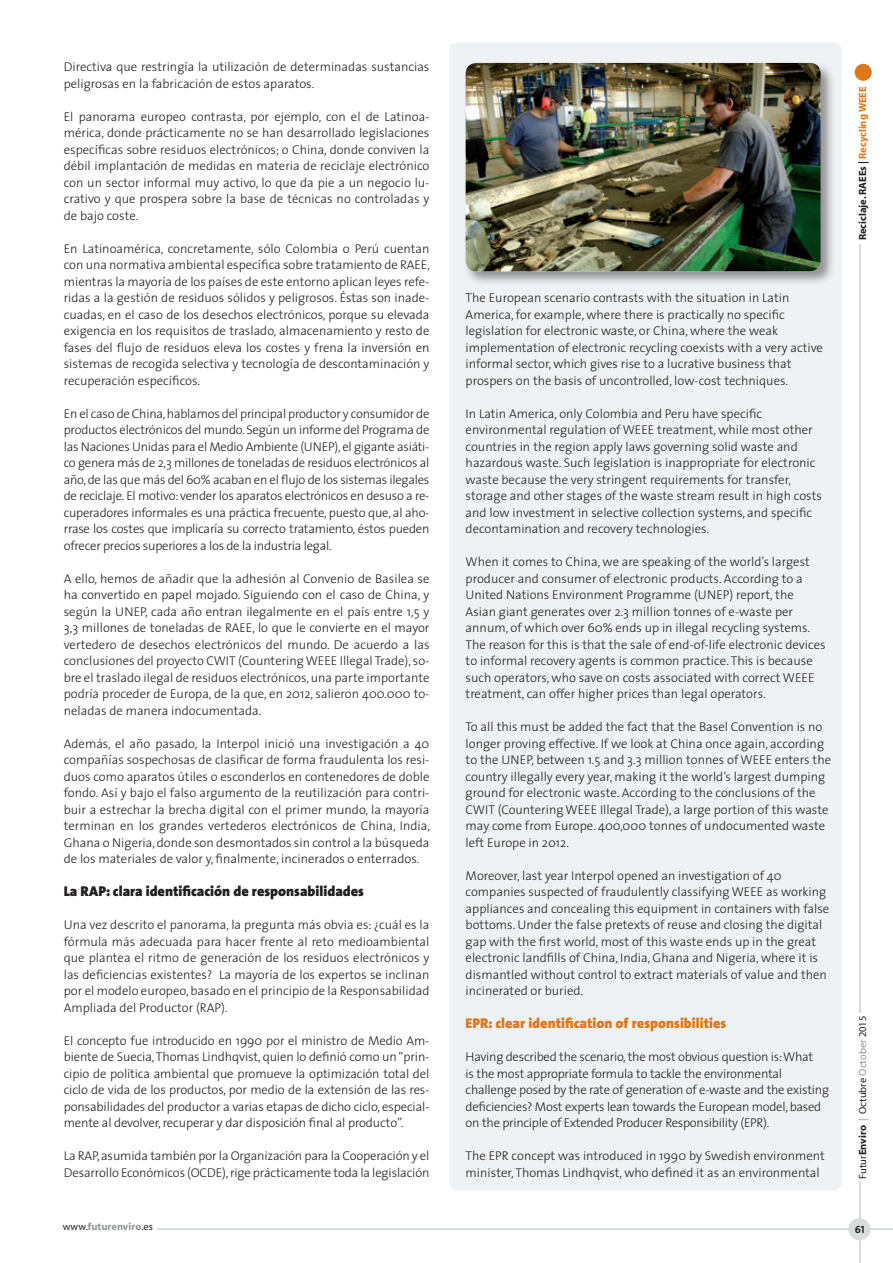
<style>
.page{position:relative;width:893px;height:1263px;background:#fff}
.page>*{position:absolute;margin:0;border:0;box-sizing:border-box;transform-origin:0 0}
.Ladillo_Texto_-_espñ{font:900 14.25px "The Sans";color:#231f20}
.Ladillo_Texto{font:900 14.25px "The Sans";color:#de791b}
.Texto{font:300 12.75px/16.5px "The Sans";color:#231f20;text-align:justify}
.Texto_ingles{font:300 12.75px/16.5px "The Sans";color:#231f20}
.Texto_ingles-2{font:300 12.75px/16.5px "The Sans";letter-spacing:-.02em;color:#231f20}
.t1{font:10.5px "Myriad";color:#231f20}
.t2{font:700 10.5px "Myriad";color:#231f20}
.t3{font:700 10.5px "Myriad";color:#939598}
.t4{font:10.5px "The Sans Bold Caps";color:#231f20}
.s1{color:#de791b}
.s2{font-weight:700}
.s3{color:#8b9b92}
.s4{font-weight:400;color:#231f20}
</style>
<div class="page">
<div style="left:449px;top:43px;width:393px;height:1148px;background:#eff2f4;border-radius:9px"></div>
<div style="left:463px;top:61px;width:372px;height:225px;background:#231f20;opacity:.45"></div>
<img style="left:466px;top:63px;width:355px;height:208px">
<div style="left:855px;top:64px;width:17px;height:17px;background:#de791b;border-radius:50%"></div>
<hr style="left:859px;top:244px;width:1px;height:768px;background:#d7ddda">
<hr style="left:157px;top:1228px;width:736px;height:2px;background:#d7ddda">
<hr style="left:859px;top:1181px;width:1px;height:82px;background:#d7ddda">
<div style="left:848px;top:1218px;width:22px;height:22px;background:#d7ddda;border-radius:50%"></div>
<p class="Texto" style="left:64px;top:58px;width:367px">Directiva que restringía la utilización de determinadas sustancias peligrosas en la fabricación de estos aparatos.</p>
<p class="Texto" style="left:64px;top:108px;width:367px">El panorama europeo contrasta, por ejemplo, con el de Latinoa&shy;mérica, donde prácticamente no se han desarrollado legislaciones específicas sobre residuos electrónicos; o China, donde conviven la débil implantación de medidas en materia de reciclaje electrónico con un sector informal muy activo, lo que da pie a un negocio lu&shy;crativo y que prospera sobre la base de técnicas no controladas y de bajo coste.</p>
<p class="Texto" style="left:64px;top:240px;width:368px">En Latinoamérica, concretamente, sólo Colombia o Perú cuentan con una normativa ambiental específica sobre tratamiento de RAEE, mientras la mayoría de los países de este entorno aplican leyes refe&shy;ridas a la gestión de residuos sólidos y peligrosos. Éstas son inade&shy;cuadas, en el caso de los desechos electrónicos, porque su elevada exigencia en los requisitos de traslado, almacenamiento y resto de fases del flujo de residuos eleva los costes y frena la inversión en sistemas de recogida selectiva y tecnología de descontaminación y recuperación específicos.</p>
<p class="Texto" style="left:64px;top:405px;width:367px">En el caso de China, hablamos del principal productor y consumidor de productos electrónicos del mundo. Según un informe del Programa de las Naciones Unidas para el Medio Ambiente (UNEP), el gigante asiáti&shy;co genera más de 2,3 millones de toneladas de residuos electrónicos al año, de las que más del 60% acaban en el flujo de los sistemas ilegales de reciclaje. El motivo: vender los aparatos electrónicos en desuso a re&shy;cuperadores informales es una práctica frecuente, puesto que, al aho&shy;rrase los costes que implicaría su correcto tratamiento, éstos pueden ofrecer precios superiores a los de la industria legal.</p>
<p class="Texto" style="left:64px;top:570px;width:367px">A ello, hemos de añadir que la adhesión al Convenio de Basilea se ha convertido en papel mojado. Siguiendo con el caso de China, y según la UNEP, cada año entran ilegalmente en el país entre 1,5 y 3,3 millones de toneladas de RAEE, lo que le convierte en el mayor vertedero de desechos electrónicos del mundo. De acuerdo a las conclusiones del proyecto CWIT (Countering WEEE Illegal Trade), so&shy;bre el traslado ilegal de residuos electrónicos, una parte importante podría proceder de Europa, de la que, en 2012, salieron 400.000 to&shy;neladas de manera indocumentada.</p>
<p class="Texto" style="left:64px;top:735px;width:368px">Además, el año pasado, la Interpol inició una investigación a 40 compañías sospechosas de clasificar de forma fraudulenta los resi&shy;duos como aparatos útiles o esconderlos en contenedores de doble fondo. Así y bajo el falso argumento de la reutilización para contri&shy;buir a estrechar la brecha digital con el primer mundo, la mayoría terminan en los grandes vertederos electrónicos de China, India, Ghana o Nigeria, donde son desmontados sin control a la búsqueda de los materiales de valor y, finalmente, incinerados o enterrados.</p>
<p class="Ladillo_Texto_-_espñ" style="left:64px;top:879px;width:302px">La RAP: clara identificación de responsabilidades</p>
<p class="Texto" style="left:64px;top:916px;width:367px">Una vez descrito el panorama, la pregunta más obvia es: ¿cuál es la fórmula más adecuada para hacer frente al reto medioambiental que plantea el ritmo de generación de los residuos electrónicos y las deficiencias existentes? La mayoría de los expertos se inclinan por el modelo europeo, basado en el principio de la Responsabilidad Ampliada del Productor (RAP).</p>
<p class="Texto" style="left:64px;top:1032px;width:367px">El concepto fue introducido en 1990 por el ministro de Medio Am&shy;biente de Suecia, Thomas Lindhqvist, quien lo definió como un “prin&shy;cipio de política ambiental que promueve la optimización total del ciclo de vida de los productos, por medio de la extensión de las res&shy;ponsabilidades del productor a varias etapas de dicho ciclo, especial&shy;mente al devolver, recuperar y dar disposición final al producto”.</p>
<p class="Texto" style="left:64px;top:1147px;width:367px">La RAP, asumida también por la Organización para la Cooperación y el<br>Desarrollo Económicos (OCDE), rige prácticamente toda la legislación</p>
<p class="Texto_ingles" style="left:466px;top:289px;width:359px">The European scenario contrasts with the situation in Latin America, for example, where there is practically no specific legislation for electronic waste, or China, where the weak implementation of electronic recycling coexists with a very active informal sector, which gives rise to a lucrative business that prospers on the basis of uncontrolled, low-cost techniques.</p>
<p class="Texto_ingles" style="left:466px;top:405px;width:358px">In Latin America, only Colombia and Peru have specific environmental regulation of WEEE treatment, while most other countries in the region apply laws governing solid waste and hazardous waste. Such legislation is inappropriate for electronic waste because the very stringent requirements for transfer, storage and other stages of the waste stream result in high costs and low investment in selective collection systems, and specific decontamination and recovery technologies.</p>
<p class="Texto_ingles" style="left:466px;top:553px;width:362px">When it comes to China, we are speaking of the world’s largest producer and consumer of electronic products. According to a United Nations Environment Programme (UNEP) report, the Asian giant generates over 2.3 million tonnes of e-waste per annum, of which over 60% ends up in illegal recycling systems.<br>The reason for this is that the sale of end-of-life electronic devices to informal recovery agents is common practice. This is because such operators, who save on costs associated with correct WEEE treatment, can offer higher prices than legal operators.</p>
<p class="Texto_ingles" style="left:466px;top:718px;width:367px">To all this must be added the fact that the Basel Convention is no longer proving effective. If we look at China once again, according to the UNEP, between 1.5 and 3.3 million tonnes of WEEE enters the country illegally every year, making it the world’s largest dumping ground for electronic waste. According to the conclusions of the CWIT (Countering WEEE Illegal Trade), a large portion of this waste may come from Europe. 400,000 tonnes of undocumented waste left Europe in 2012.</p>
<p class="Texto_ingles" style="left:466px;top:867px;width:365px">Moreover, last year Interpol opened an investigation of 40 companies suspected of fraudulently classifying WEEE as working appliances and concealing this equipment in containers with false bottoms. Under the false pretexts of reuse and closing the digital gap with the first world, most of this waste ends up in the great electronic landfills of China, India, Ghana and Nigeria, where it is dismantled without control to extract materials of value and then incinerated or buried.</p>
<p class="Ladillo_Texto" style="left:466px;top:1011px;width:262px">EPR: clear identification of responsibilities</p>
<p class="Texto_ingles-2" style="left:466px;top:1048px;width:365px">Having described the scenario, the most obvious question is: What<br>is the most appropriate formula to tackle the environmental challenge posed by the rate of generation of e-waste and the existing deficiencies? Most experts lean towards the European model, based on the principle of Extended Producer Responsibility (EPR).</p>
<p class="Texto_ingles" style="left:466px;top:1147px;width:361px">The EPR concept was introduced in 1990 by Swedish environment minister, Thomas Lindhqvist, who defined it as an environmental</p>
<p class="t2" style="left:857px;top:240px;width:156px;rotate:-90deg">Reciclaje. RAEEs | <span class="s1">Recycling WEEE</span></p>
<p class="t1" style="left:857px;top:1178px;width:164px;rotate:-90deg">Futur<span class="s2">Enviro</span> <span class="s3">|</span> Octubre <span class="s3">October</span> 2015</p>
<p class="t3" style="left:63px;top:1221px;width:92px"><span class="s4">www.</span>futurenviro<span class="s4">.es</span></p>
<p class="t4" style="left:855px;top:1220px;width:11px">61</p>
</div>
